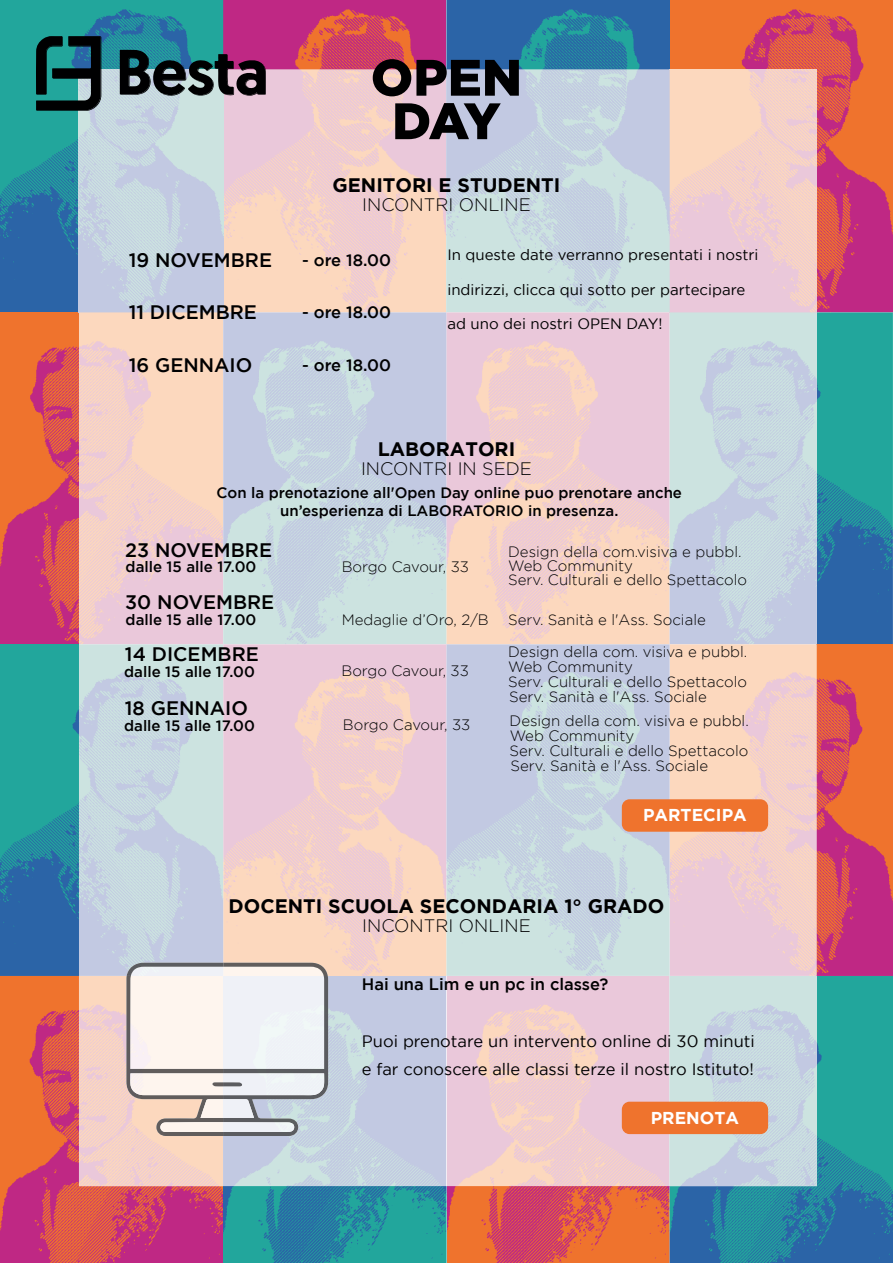
<style>
.page{position:relative;width:893px;height:1263px;background:#fff}
.page>*{position:absolute;margin:0;border:0;box-sizing:border-box;transform-origin:0 0}
.t1{font:900 51.15px/43.5px "Gotham";color:#000001;text-align:center}
.t2{font:500 19.5px "Gotham";color:#000001}
.t3{font:700 19.5px "Gotham";color:#000001}
.t4{font:300 18px "Gotham";color:#000001}
.t5{font:700 17.25px "Gotham";color:#fff}
.t6{font:16.5px/28.5px "Gotham";color:#000001}
.t7{font:500 16.5px "Gotham";color:#000001}
.t8{font:300 15px/14.7px "Gotham";color:#000001}
.t9{font:500 15px/18px "Gotham";color:#000001;text-align:center}
.t10{font:15px "Gotham";color:#000001}
</style>
<div class="page">
<img style="left:670px;top:0;width:223px;height:312px">
<img style="left:223px;top:0;width:447px;height:69px">
<img style="left:0;top:0;width:223px;height:312px">
<img style="left:0;top:312px;width:79px;height:664px">
<img style="left:817px;top:312px;width:76px;height:664px">
<img style="left:0;top:976px;width:223px;height:287px">
<img style="left:223px;top:1186px;width:446px;height:77px">
<img style="left:669px;top:976px;width:224px;height:287px">
<img style="left:79px;top:69px;width:738px;height:1117px">
<svg style="left:36px;top:36px;width:65px;height:75px;background:#1b4b4d"></svg>
<svg style="left:120px;top:50px;width:146px;height:46px;background:#444a56"></svg>
<svg style="left:259px;top:1136px;width:26px;height:1px"></svg>
<svg style="left:197px;top:1136px;width:31px;height:1px"></svg>
<svg style="left:165px;top:1136px;width:19px;height:1px"></svg>
<img style="left:126px;top:963px;width:202px;height:173px">
<img style="left:130px;top:1073px;width:194px;height:22px">
<img style="left:160px;top:1122px;width:134px;height:10px">
<svg style="left:212px;top:1082px;width:15px;height:5px"></svg>
<div style="left:622px;top:799px;width:146px;height:33px;background:#ef732d;border-radius:8px"></div>
<div style="left:622px;top:1102px;width:146px;height:32px;background:#ef732d;border-radius:8px"></div>
<h2 class="t2" style="left:129px;top:249px;width:145px">19 NOVEMBRE</h2>
<h2 class="t2" style="left:129px;top:301px;width:130px">11 DICEMBRE</h2>
<h2 class="t2" style="left:129px;top:354px;width:125px">16 GENNAIO</h2>
<h1 class="t1" style="left:371px;top:55px;width:153px">OPEN<br>DAY</h1>
<h2 class="t3" style="left:333px;top:174px;width:229px">GENITORI E STUDENTI</h2>
<p class="t4" style="left:362px;top:195px;width:170px">INCONTRI ONLINE</p>
<p class="t7" style="left:302px;top:251px;width:90px">- ore 18.00</p>
<p class="t7" style="left:302px;top:303px;width:90px">- ore 18.00</p>
<p class="t7" style="left:302px;top:356px;width:90px">- ore 18.00</p>
<p class="t10" style="left:447px;top:246px;width:312px">In queste date verranno presentati i nostri</p>
<p class="t10" style="left:447px;top:281px;width:299px">indirizzi, clicca qui sotto per partecipare</p>
<p class="t10" style="left:447px;top:315px;width:217px">ad uno dei nostri OPEN DAY!</p>
<h2 class="t3" style="left:378px;top:438px;width:139px">LABORATORI</h2>
<p class="t4" style="left:361px;top:459px;width:172px">INCONTRI IN SEDE</p>
<p class="t9" style="left:217px;top:484px;width:467px">Con la prenotazione all'Open Day online puo prenotare anche un’esperienza di LABORATORIO in presenza.</p>
<h2 class="t2" style="left:125px;top:538px;width:148px">23 NOVEMBRE</h2>
<h2 class="t2" style="left:125px;top:591px;width:151px">30 NOVEMBRE</h2>
<p class="t8" style="left:508px;top:544px;width:235px">Design della com.visiva e pubbl.</p>
<p class="t8" style="left:508px;top:559px;width:240px;line-height:14.2px">Web Community<br>Serv. Culturali e dello Spettacolo</p>
<p class="t9" style="left:126px;top:558px;width:132px">dalle 15 alle 17.00</p>
<p class="t8" style="left:342px;top:559px;width:129px">Borgo Cavour, 33</p>
<p class="t9" style="left:126px;top:610px;width:132px">dalle 15 alle 17.00</p>
<p class="t8" style="left:342px;top:612px;width:149px">Medaglie d’Oro, 2/B</p>
<p class="t8" style="left:508px;top:612px;width:199px">Serv. Sanità e l'Ass. Sociale</p>
<h2 class="t2" style="left:125px;top:643px;width:135px">14 DICEMBRE</h2>
<p class="t9" style="left:124px;top:662px;width:132px">dalle 15 alle 17.00</p>
<p class="t8" style="left:341px;top:663px;width:129px">Borgo Cavour, 33</p>
<p class="t8" style="left:508px;top:659px;width:240px">Web Community<br>Serv. Culturali e dello Spettacolo</p>
<p class="t8" style="left:508px;top:644px;width:241px">Design della com. visiva e pubbl.</p>
<p class="t8" style="left:509px;top:689px;width:199px">Serv. Sanità e l'Ass. Sociale</p>
<h2 class="t2" style="left:125px;top:697px;width:125px">18 GENNAIO</h2>
<p class="t9" style="left:124px;top:717px;width:132px">dalle 15 alle 17.00</p>
<p class="t8" style="left:343px;top:717px;width:129px">Borgo Cavour, 33</p>
<p class="t8" style="left:510px;top:713px;width:241px">Design della com. visiva e pubbl.</p>
<p class="t8" style="left:510px;top:758px;width:199px">Serv. Sanità e l'Ass. Sociale</p>
<p class="t8" style="left:510px;top:728px;width:240px">Web Community<br>Serv. Culturali e dello Spettacolo</p>
<p class="t5" style="left:643px;top:805px;width:105px">PARTECIPA</p>
<h2 class="t3" style="left:229px;top:895px;width:437px">DOCENTI SCUOLA SECONDARIA 1° GRADO</h2>
<p class="t4" style="left:362px;top:916px;width:170px">INCONTRI ONLINE</p>
<p class="t7" style="left:362px;top:974px;width:248px">Hai una Lim e un pc in classe?</p>
<p class="t6" style="left:362px;top:1026px;width:395px">Puoi prenotare un intervento online di 30 minuti e far conoscere alle classi terze il nostro Istituto!</p>
<p class="t5" style="left:651px;top:1107px;width:90px">PRENOTA</p>
</div>
